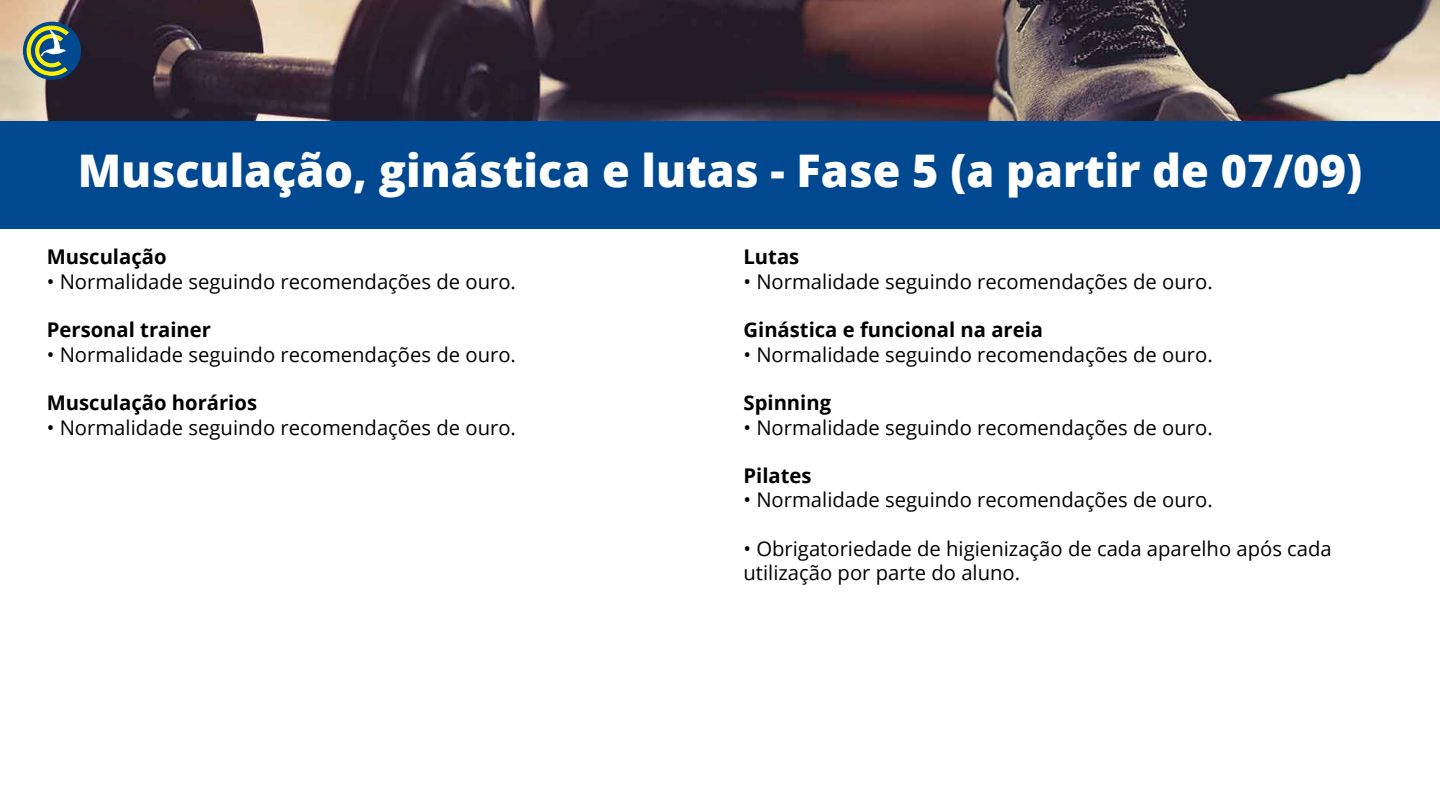
<style>
.page{position:relative;width:1440px;height:810px;background:#fff}
.page>*{position:absolute;margin:0;border:0;box-sizing:border-box;transform-origin:0 0}
.t1{font:800 45px "Open Sans";color:#fff}
.t2{font:20.25px/24.3px "Open Sans";color:#000}
.t3{font:700 20.25px "Open Sans";color:#000}
</style>
<div class="page">
<img style="left:0;top:0;width:1440px;height:121px">
<div style="left:0;top:121px;width:1440px;height:108px;background:#004990"></div>
<div style="left:23px;top:22px;width:58px;height:58px;background:#004990;border-radius:50%"></div>
<svg style="left:27px;top:26px;width:42px;height:50px"></svg>
<h1 class="t1" style="left:78px;top:137px;width:1286px">Musculação, ginástica e lutas - Fase 5 (a partir de 07/09)</h1>
<p class="t3" style="left:47px;top:243px;width:121px">Musculação</p>
<p class="t2" style="left:47px;top:269px;width:471px">• Normalidade seguindo recomendações de ouro.</p>
<p class="t3" style="left:47px;top:316px;width:166px">Personal trainer</p>
<p class="t2" style="left:47px;top:342px;width:471px">• Normalidade seguindo recomendações de ouro.</p>
<p class="t3" style="left:47px;top:389px;width:212px">Musculação horários</p>
<p class="t2" style="left:47px;top:414px;width:471px">• Normalidade seguindo recomendações de ouro.</p>
<p class="t3" style="left:744px;top:243px;width:57px">Lutas</p>
<p class="t2" style="left:744px;top:269px;width:471px">• Normalidade seguindo recomendações de ouro.</p>
<p class="t3" style="left:744px;top:316px;width:301px">Ginástica e funcional na areia</p>
<p class="t2" style="left:744px;top:342px;width:471px">• Normalidade seguindo recomendações de ouro.</p>
<p class="t3" style="left:744px;top:389px;width:89px">Spinning</p>
<p class="t2" style="left:744px;top:414px;width:471px">• Normalidade seguindo recomendações de ouro.</p>
<p class="t3" style="left:744px;top:461px;width:70px">Pilates</p>
<p class="t2" style="left:744px;top:487px;width:471px">• Normalidade seguindo recomendações de ouro.</p>
<p class="t2" style="left:744px;top:536px;width:590px">• Obrigatoriedade de higienização de cada aparelho após cada utilização por parte do aluno.</p>
</div>
